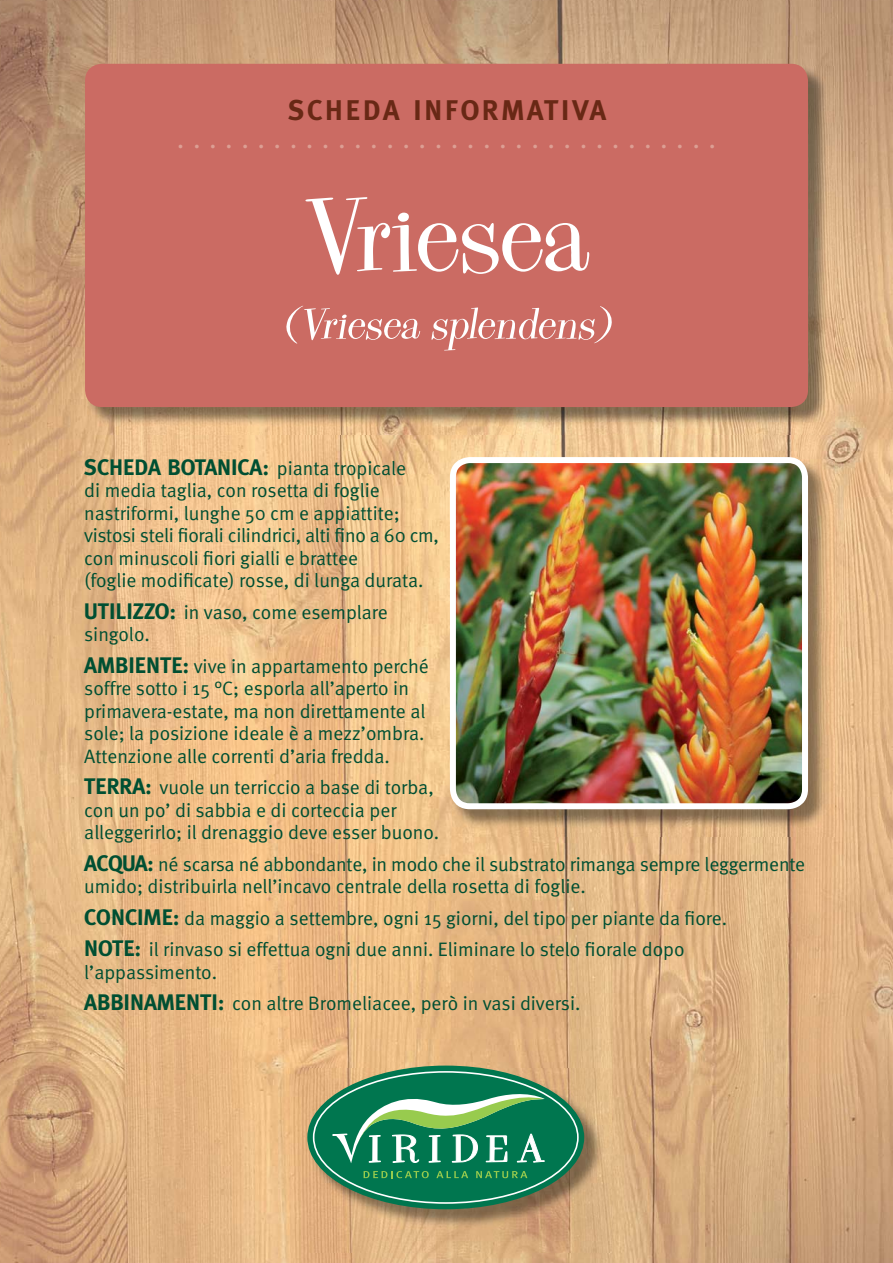
<style>
.page{position:relative;width:893px;height:1263px;background:#fff}
.page>*{position:absolute;margin:0;border:0;box-sizing:border-box;transform-origin:0 0}
.t1{font:112.5px "Pike";letter-spacing:-.01em;color:#fff;scale:1.15 1}
.t2{font:italic 46.5px "Pike";color:#fff;scale:1.15 1}
.t3{font:700 28.5px "Meta";letter-spacing:.1em;color:#682815}
.t4{font:700 22.5px "Meta";color:#004f32}
.t5{font:700 21px "Meta";color:#dc9f94}
.t6{font:19.5px/22.5px "Meta Normal";color:#004f32}
.s1{font-family:"Meta Normal";font-weight:400;font-size:19.5px}
.s2{font-family:"Meta";font-weight:700;font-size:22.5px}
</style>
<div class="page">
<img style="left:0;top:0;width:893px;height:1263px">
<img style="left:87px;top:66px;width:748px;height:368px">
<div style="left:85px;top:64px;width:723px;height:343px;background:#cb6b63;border-radius:17px"></div>
<img style="left:309px;top:1068px;width:302px;height:184px">
<div style="left:307px;top:1066px;width:277px;height:143px;background:#00764f;border-radius:50%"></div>
<div style="left:313px;top:1071px;width:266px;height:133px;background:#00764f;border:2px solid #fff;border-radius:50%"></div>
<svg style="left:332px;top:1091px;width:213px;height:72px"></svg>
<svg style="left:364px;top:1171px;width:65px;height:7px"></svg>
<svg style="left:436px;top:1171px;width:32px;height:7px"></svg>
<svg style="left:476px;top:1171px;width:51px;height:7px"></svg>
<img style="left:452px;top:460px;width:383px;height:376px">
<img style="left:450px;top:457px;width:358px;height:352px">
<h3 class="t3" style="left:288px;top:99px;width:320px">SCHEDA INFORMATIVA</h3>
<p class="t5" style="left:178px;top:133px;width:539px">..................................</p>
<h1 class="t1" style="left:304px;top:196px;width:250px">Vriesea</h1>
<h2 class="t2" style="left:283px;top:308px;width:291px">(Vriesea splendens)</h2>
<p class="t4" style="left:84px;top:458px;width:323px">SCHEDA BOTANICA: <span class="s1">pianta tropicale</span></p>
<p class="t6" style="left:84px;top:480px;width:356px">di media taglia, con rosetta di foglie nastriformi, lunghe 50 cm e appiattite; vistosi steli fiorali cilindrici, alti fino a 60 cm, con minuscoli fiori gialli e brattee<br>(foglie modificate) rosse, di lunga durata.</p>
<p class="t6" style="left:84px;top:602px;width:305px"><span class="s2">UTILIZZO:</span> in vaso, come esemplare singolo.</p>
<p class="t6" style="left:84px;top:656px;width:346px"><span class="s2">AMBIENTE:</span> vive in appartamento perché soffre sotto i 15 °C; esporla all’aperto in primavera-estate, ma non direttamente al sole; la posizione ideale è a mezz’ombra.<br>Attenzione alle correnti d’aria fredda.</p>
<p class="t6" style="left:84px;top:777px;width:356px"><span class="s2">TERRA:</span> vuole un terriccio a base di torba, con un po’ di sabbia e di corteccia per alleggerirlo; il drenaggio deve esser buono.</p>
<p class="t6" style="left:84px;top:854px;width:722px"><span class="s2">ACQUA:</span> né scarsa né abbondante, in modo che il substrato rimanga sempre leggermente umido; distribuirla nell’incavo centrale della rosetta di foglie.</p>
<p class="t6" style="left:84px;top:903px;width:644px;line-height:31.5px"><span class="s2">CONCIME:</span> da maggio a settembre, ogni 15 giorni, del tipo per piante da fiore.<br><span class="s2">NOTE:</span> il rinvaso si effettua ogni due anni. Eliminare lo stelo fiorale dopo</p>
<p class="t6" style="left:84px;top:957px;width:498px;line-height:31.5px">l’appassimento.<br><span class="s2">ABBINAMENTI:</span> con altre Bromeliacee, però in vasi diversi.</p>
</div>
